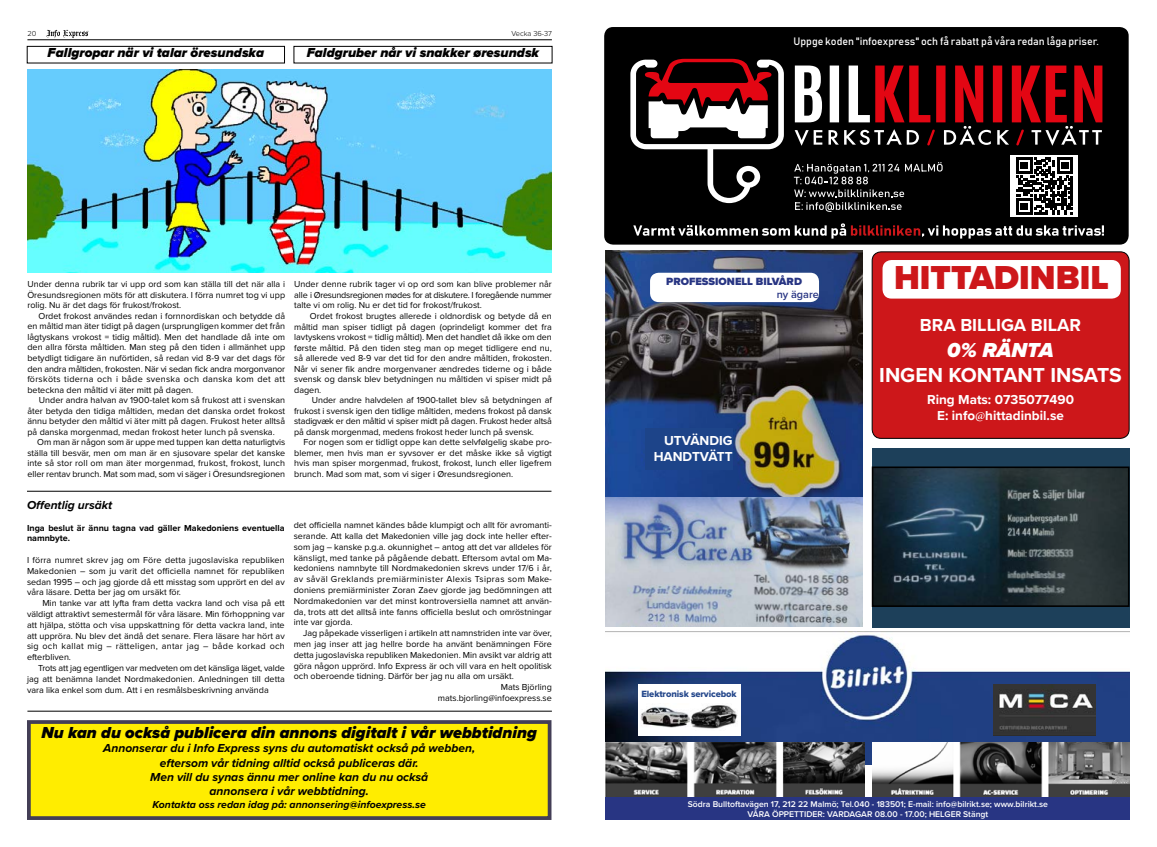
<style>
.page{position:relative;width:1157px;height:847px;background:#fff}
.page>*{position:absolute;margin:0;border:0;box-sizing:border-box;transform-origin:0 0}
.t1{font:900 34.42px "Proxima Nova";color:#cd171a}
.t2{font:700 21px "Proxima Nova";color:#fff}
.t3{font:italic 900 21px "Proxima Nova";color:#fff}
.t4{font:700 18px "Proxima Nova";color:#fff}
.t5{font:italic 900 16.5px "Proxima Nova";color:#000}
.t6{font:italic 900 13.5px "Proxima Nova";color:#000}
.t7{font:700 13.5px/16.2px "Proxima Nova";color:#fff;text-align:right}
.t8{font:700 13.42px/16.1px "Proxima Nova";color:#fff;text-align:center}
.t9{font:italic 700 12px/14.4px "Proxima Nova";color:#000;text-align:center}
.t10{font:900 10.88px "Proxima Nova";color:#283583}
.t11{font:600 10.88px "Proxima Nova";color:#283583}
.t12{font:10.65px "Bahnschrift 400 100";color:#fff}
.t13{font:italic 700 10.5px "Proxima Nova";color:#000}
.t14{font:9.38px "Proxima Nova Extrabld";letter-spacing:-.01em;color:#24478b}
.t15{font:9px/10.5px "Proxima Nova";color:#000;text-align:justify}
.t16{font:700 9px/10.8px "Proxima Nova";color:#000}
.t17{font:600 8.62px/9.8px "Proxima Nova";color:#fff;text-align:center}
.t18{font:300 7.5px "Proxima Nova";color:#000}
.s1{font-family:"Minion Pro"}
.s2{font-family:"Minion Pro";font-weight:400}
</style>
<div class="page">
<img style="left:605px;top:631px;width:525px;height:132px">
<img style="left:605px;top:742px;width:259px;height:55px">
<img style="left:872px;top:742px;width:258px;height:55px">
<div style="left:606px;top:797px;width:524px;height:22px;background:#283583"></div>
<img style="left:993px;top:684px;width:102px;height:51px">
<div style="left:638px;top:684px;width:102px;height:51px;background:#fff"></div>
<img style="left:641px;top:705px;width:96px;height:24px">
<div style="left:872px;top:252px;width:257px;height:186px;background:#cd171a;border-radius:9px"></div>
<div style="left:871px;top:251px;width:258px;height:187px;border:1px solid #000;border-radius:9px"></div>
<div style="left:882px;top:260px;width:238px;height:38px;background:#fff;border-radius:9px"></div>
<div style="left:604px;top:27px;width:524px;height:217px;background:#000;border-radius:9px"></div>
<svg style="left:630px;top:59px;width:154px;height:144px"></svg>
<svg style="left:794px;top:65px;width:308px;height:81px"></svg>
<svg style="left:794px;top:162px;width:148px;height:50px"></svg>
<svg style="left:633px;top:223px;width:471px;height:15px"></svg>
<div style="left:1010px;top:155px;width:68px;height:62px;background:#fff"></div>
<svg style="left:1016px;top:157px;width:57px;height:57px"></svg>
<img style="left:605px;top:496px;width:257px;height:130px">
<img style="left:605px;top:250px;width:257px;height:246px">
<div style="left:645px;top:428px;width:87px;height:41px;background:#1d4489"></div>
<div style="left:650px;top:272px;width:169px;height:30px;background:#fff;border-radius:9px"></div>
<div style="left:871px;top:448px;width:258px;height:179px;background:#1d405a"></div>
<img style="left:874px;top:469px;width:252px;height:134px">
<div style="left:871px;top:466px;width:258px;height:140px;border:2px solid #000"></div>
<svg style="left:41px;top:29px;width:47px;height:12px"></svg>
<hr style="left:27px;top:39px;width:525px;height:1px;background:#000">
<div style="left:29px;top:721px;width:520px;height:96px;background:#ffed00"></div>
<div style="left:27px;top:719px;width:524px;height:100px;border:4px solid #433e56"></div>
<hr style="left:27px;top:490px;width:524px;height:1px;background:#000">
<div style="left:27px;top:46px;width:258px;height:17px;border:1px solid #000"></div>
<div style="left:294px;top:46px;width:258px;height:17px;border:1px solid #000"></div>
<img style="left:28px;top:69px;width:524px;height:203px">
<hr style="left:27px;top:710px;width:525px;height:1px;background:#000">
<p class="t18" style="left:27px;top:28px;width:10px">20</p>
<p class="t18" style="left:511px;top:28px;width:42px">Vecka 36-37</p>
<h3 class="t6" style="left:48px;top:43px;width:218px">Fallgropar när vi talar öresundska</h3>
<h3 class="t6" style="left:307px;top:43px;width:234px">Faldgruber når vi snakker øresundsk</h3>
<p class="t15" style="left:27px;top:278px;width:259px">Under denna rubrik tar vi upp ord som kan ställa till det när alla i Öresundsregionen möts för att diskutera. I förra numret tog vi upp rolig. Nu är det dags för frukost/frokost.</p>
<p class="t15" style="left:27px;top:310px;width:259px;text-indent:11px">Ordet frokost användes redan i fornnordiskan och betydde då en måltid man äter tidigt på dagen (ursprungligen kommer det från lågtyskans vrokost = tidig måltid). Men det handlade då inte om den allra första måltiden. Man steg på den tiden i allmänhet upp betydligt tidigare än nuförtiden, så redan vid 8-9 var det dags för den andra måltiden, frokosten. När vi sedan fick andra morgonvanor försköts tiderna och i både svenska och danska kom det att beteckna den måltid vi äter mitt på dagen.</p>
<p class="t15" style="left:27px;top:394px;width:259px;text-indent:12px">Under andra halvan av 1900-talet kom så frukost att i svenskan åter betyda den tidiga måltiden, medan det danska ordet frokost ännu betyder den måltid vi äter mitt på dagen. Frukost heter alltså på danska morgenmad, medan frokost heter lunch på svenska.</p>
<p class="t15" style="left:27px;top:436px;width:259px;text-indent:10px">Om man är någon som är uppe med tuppen kan detta naturligtvis ställa till besvär, men om man är en sjusovare spelar det kanske inte så stor roll om man äter morgenmad, frukost, frokost, lunch eller rentav brunch. Mat som mad, som vi säger i Öresundsregionen</p>
<p class="t15" style="left:294px;top:279px;width:259px">Under denne rubrik tager vi op ord som kan blive problemer når alle i Øresundsregionen mødes for at diskutere. I foregående nummer talte vi om rolig. Nu er det tid for frokost/frukost.</p>
<p class="t15" style="left:294px;top:310px;width:259px;text-indent:16px">Ordet frokost brugtes allerede i oldnordisk og betyde då en måltid man spiser tidligt på dagen (oprindeligt kommer det fra lavtyskens vrokost = tidlig måltid). Men det handlet då ikke om den første måltid. På den tiden steg man op meget tidligere end nu, så allerede ved 8-9 var det tid for den andre måltiden, frokosten.<br>Når vi sener fik andre morgenvaner ændredes tiderne og i både svensk og dansk blev betydningen nu måltiden vi spiser midt på dagen.</p>
<p class="t15" style="left:294px;top:394px;width:259px;text-indent:18px">Under andre halvdelen af 1900-tallet blev så betydningen af frukost i svensk igen den tidlige måltiden, medens frokost på dansk stadigvæk er den måltid vi spiser midt på dagen. Frukost heder altså på dansk morgenmad, medens frokost heder lunch på svensk.</p>
<p class="t15" style="left:294px;top:436px;width:259px;text-indent:9px">For nogen som er tidligt oppe kan dette selvfølgelig skabe pro&shy;blemer, men hvis man er syvsover er det måske ikke så vigtigt hvis man spiser morgenmad, frukost, frokost, lunch eller ligefrem brunch. Mad som mat, som vi siger i Øresundsregionen.</p>
<h3 class="t9" style="left:27px;top:497px;width:87px">Offentlig ursäkt</h3>
<p class="t16" style="left:27px;top:521px;width:259px">Inga beslut är ännu tagna vad gäller Makedoniens eventuella namnbyte.</p>
<p class="t15" style="left:27px;top:554px;width:259px;line-height:10.8px">I förra numret skrev jag om Före detta jugoslaviska republiken Makedonien – som ju varit det officiella namnet för republiken sedan 1995 – och jag gjorde då ett misstag som upprört en del av våra läsare. Detta ber jag om ursäkt för.</p>
<p class="t15" style="left:27px;top:597px;width:259px;line-height:10.8px;text-indent:15px">Min tanke var att lyfta fram detta vackra land och visa på ett väldigt attraktivt semestermål för våra läsare. Min förhoppning var att hjälpa, stötta och visa uppskattning för detta vackra land, inte att uppröra. Nu blev det ändå det senare. Flera läsare har hört av sig och kallat mig – rätteligen, antar jag – både korkad och efterbliven.</p>
<p class="t15" style="left:27px;top:662px;width:259px;line-height:10.8px;text-indent:11px">Trots att jag egentligen var medveten om det känsliga läget, valde jag att benämna landet Nordmakedonien. Anledningen till detta vara lika enkel som dum. Att i en resmålsbeskrivning använda</p>
<p class="t15" style="left:294px;top:519px;width:260px;line-height:10.8px">det officiella namnet kändes både klumpigt och allt för avromanti&shy;serande. Att kalla det Makedonien ville jag dock inte heller efter&shy;som jag – kanske p.g.a. okunnighet – antog att det var alldeles för känsligt, med tanke på pågående debatt. Eftersom avtal om Ma&shy;kedoniens namnbyte till Nordmakedonien skrevs under 17/6 i år, av såväl Greklands premiärminister Alexis Tsipras som Make&shy;doniens premiärminister Zoran Zaev gjorde jag bedömningen att Nordmakedonien var det minst kontroversiella namnet att använ&shy;da, trots att det alltså inte fanns officiella beslut och omröstningar inte var gjorda.</p>
<p class="t15" style="left:303px;top:627px;width:250px">Jag påpekade visserligen i artikeln att namnstriden inte var över,</p>
<p class="t15" style="left:294px;top:638px;width:260px">men jag inser att jag hellre borde ha använt benämningen Före</p>
<p class="t15" style="left:294px;top:649px;width:260px">detta jugoslaviska republiken Makedonien. Min avsikt var aldrig att</p>
<p class="t15" style="left:294px;top:659px;width:260px">göra någon upprörd. Info Express är och vill vara en helt opolitisk</p>
<p class="t15" style="left:294px;top:670px;width:222px">och oberoende tidning. Därför ber jag nu alla om ursäkt.</p>
<p class="t15" style="left:501px;top:681px;width:53px">Mats Björling</p>
<p class="t15" style="left:438px;top:692px;width:116px">mats.bjorling<span class="s1">@</span>infoexpress.se</p>
<h3 class="t5" style="left:42px;top:719px;width:497px">Nu kan du också publicera din annons digitalt i vår webbtidning</h3>
<h3 class="t9" style="left:103px;top:740px;width:373px">Annonserar du i Info Express syns du automatiskt också på webben, eftersom vår tidning alltid också publiceras där.<br>Men vill du synas ännu mer online kan du nu också<br>annonsera i vår webbtidning.</h3>
<p class="t13" style="left:152px;top:796px;width:275px">Kontakta oss redan idag på: annonsering@infoexpress.se</p>
<p class="t12" style="left:793px;top:35px;width:307px">Uppge koden "infoexpress" och få rabatt på våra redan låga priser.</p>
<p class="t10" style="left:666px;top:273px;width:137px">PROFESSIONELL BILVÅRD</p>
<p class="t11" style="left:776px;top:286px;width:44px">ny ägare</p>
<h3 class="t7" style="left:653px;top:431px;width:80px">UTVÄNDIG<br>HANDTVÄTT</h3>
<h1 class="t1" style="left:894px;top:251px;width:216px">HITTADINBIL</h1>
<h3 class="t4" style="left:920px;top:312px;width:162px">BRA BILLIGA BILAR</h3>
<h2 class="t3" style="left:947px;top:334px;width:108px">0% RÄNTA</h2>
<h2 class="t2" style="left:879px;top:359px;width:244px">INGEN KONTANT INSATS</h2>
<h3 class="t8" style="left:927px;top:391px;width:148px">Ring Mats: 0735077490<br>E: info<span class="s2">@</span>hittadinbil.se</h3>
<p class="t14" style="left:641px;top:687px;width:97px">Elektronisk servicebok</p>
<p class="t17" style="left:688px;top:798px;width:362px">Södra Bulltoftavägen 17, 212 22 Malmö; Tel.040 - 183501; E-mail: info@bilrikt.se; www.bilrikt.se<br>VÅRA ÖPPETTIDER: VARDAGAR 08.00 - 17.00; HELGER Stängt</p>
</div>
